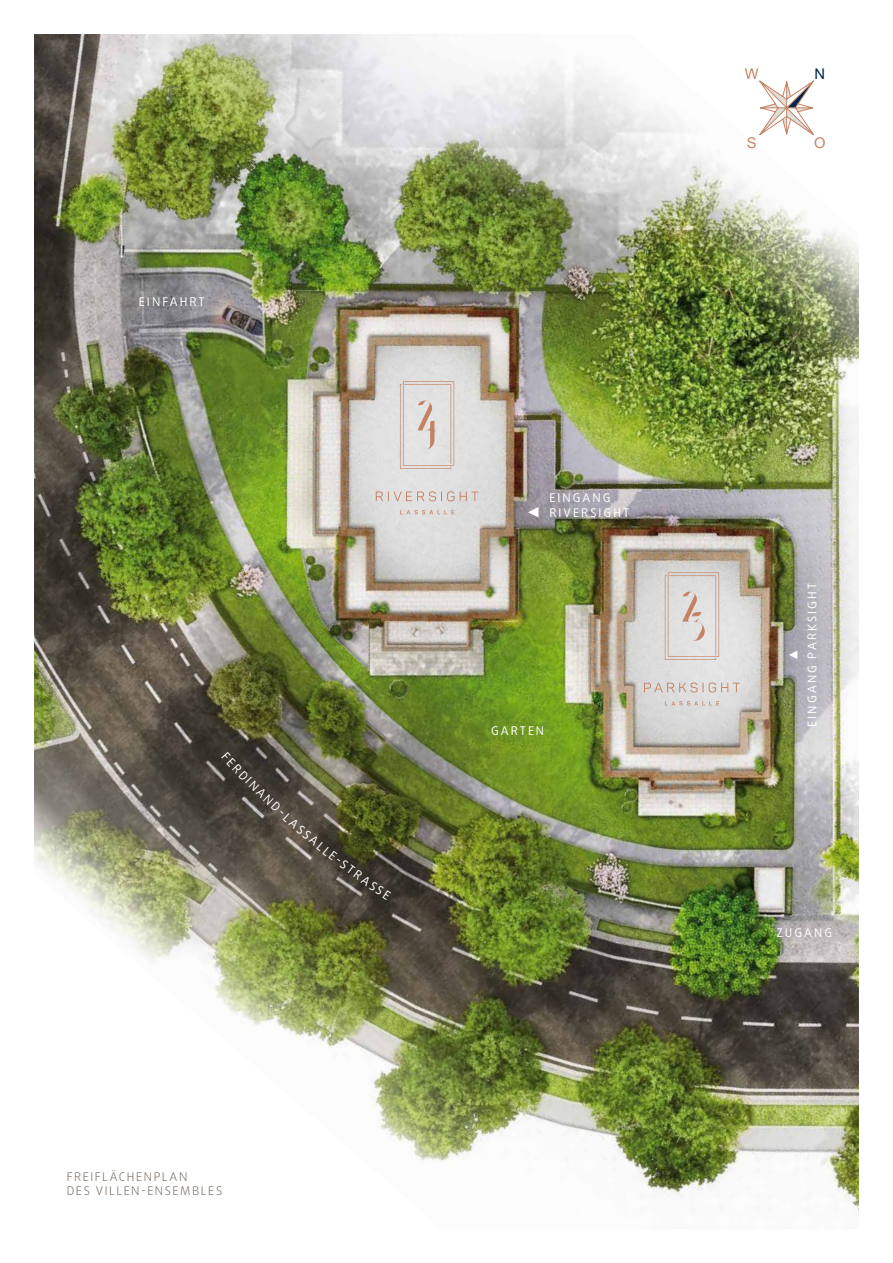
<style>
.page{position:relative;width:893px;height:1263px;background:#fff}
.page>*{position:absolute;margin:0;border:0;box-sizing:border-box;transform-origin:0 0}
.t1{font:14.7px "Arial Unicode MS";color:#c48364}
.t2{font:14.7px "Arial Unicode MS";color:#00284f}
.t3{font:12px/14.4px "Daxline Pro";letter-spacing:.17em;color:#fff}
.t4{font:300 12px/14.4px "Daxline Pro";letter-spacing:.13em;color:#796d64}
</style>
<div class="page">
<img style="left:34px;top:34px;width:825px;height:1178px">
<svg style="left:528px;top:507px;width:10px;height:10px"></svg>
<svg style="left:789px;top:650px;width:8px;height:9px"></svg>
<svg style="left:376px;top:381px;width:102px;height:133px;background:#ded8d6"></svg>
<svg style="left:644px;top:572px;width:96px;height:133px;background:#dcd8d6"></svg>
<svg style="left:759px;top:80px;width:55px;height:56px"></svg>
<svg style="left:221px;top:752px;width:170px;height:148px;background:#595541"></svg>
<p class="t3" style="left:139px;top:295px;width:67px">EINFAHRT</p>
<p class="t4" style="left:67px;top:1169px;width:157px">FREIFLÄCHENPLAN<br>DES VILLEN-ENSEMBLES</p>
<p class="t1" style="left:745px;top:63px;width:15px">W</p>
<p class="t1" style="left:747px;top:132px;width:11px">S</p>
<p class="t2" style="left:815px;top:63px;width:12px">N</p>
<p class="t1" style="left:814px;top:132px;width:13px">O</p>
<p class="t3" style="left:549px;top:491px;width:81px">EINGANG<br>RIVERSIGHT</p>
<p class="t3" style="left:491px;top:724px;width:55px">GARTEN</p>
<p class="t3" style="left:805px;top:727px;width:145px;rotate:-90deg">EINGANG PARKSIGHT</p>
<p class="t3" style="left:777px;top:926px;width:57px">ZUGANG</p>
</div>
